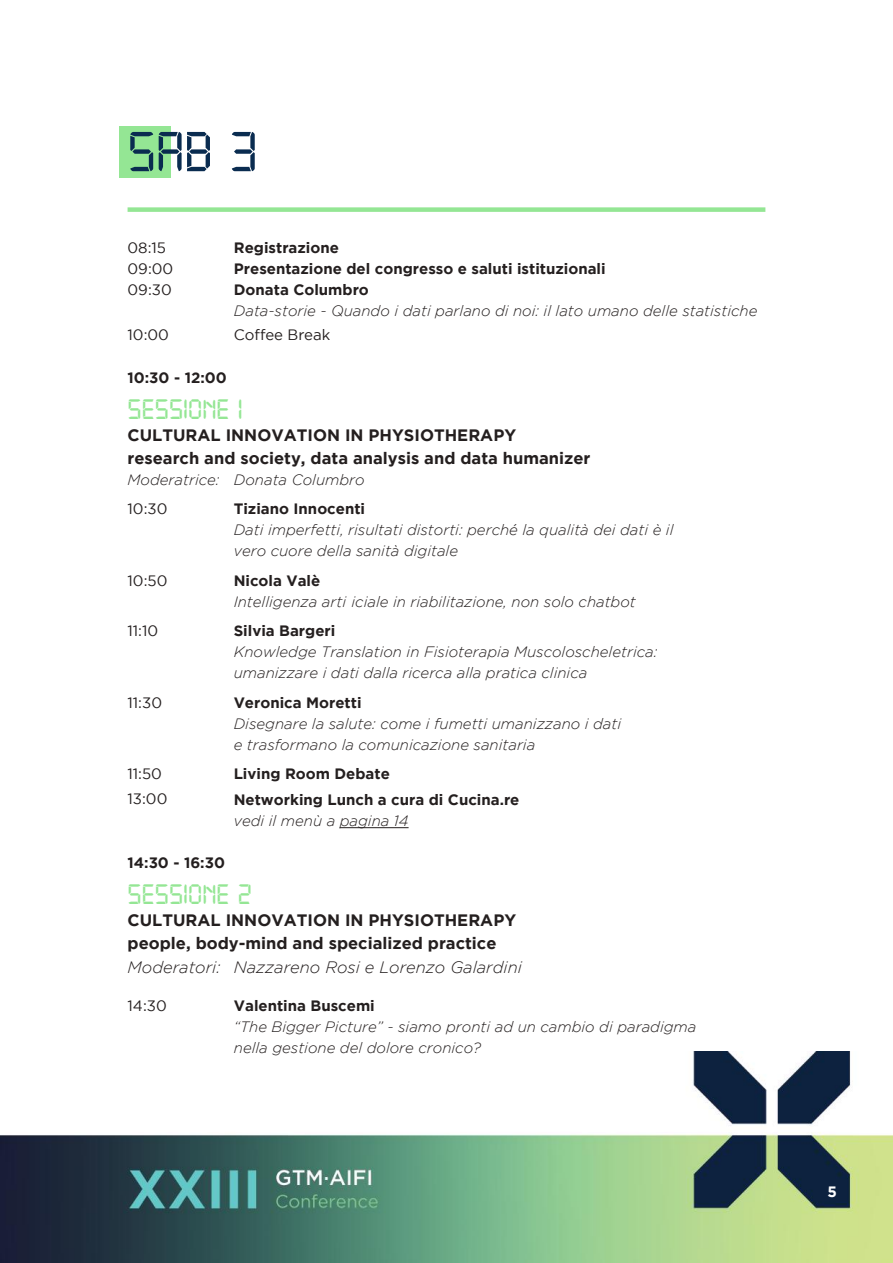
<style>
.page{position:relative;width:893px;height:1263px;background:#fff}
.page>*{position:absolute;margin:0;border:0;box-sizing:border-box;transform-origin:0 0}
.t1{font:60px "Digital 7";color:#0a2c50}
.t2{font:30px "Digital 7";color:#94e694}
.t3{font:700 16.5px/22.5px "Gotham";color:#241f1f}
.t4{font:italic 300 16.5px "Gotham";color:#241f1f}
.t5{font:italic 300 15px/21px "Gotham";color:#241f1f}
.t6{font:700 15px/25.2px "Gotham";color:#241f1f}
.t7{font:15px/25.2px "Gotham";color:#241f1f}
.t8{font:700 15px "Gotham";color:#fff}
</style>
<div class="page">
<img style="left:0;top:1052px;width:893px;height:211px">
<div style="left:119px;top:127px;width:51px;height:51px;background:#94e694"></div>
<div style="left:128px;top:207px;width:637px;height:5px;background:#94e694"></div>
<hr style="left:340px;top:827px;width:69px;height:1px;background:#241f1f">
<h1 class="t1" style="left:128px;top:125px;width:131px">SAB 3</h1>
<p class="t7" style="left:128px;top:235px;width:40px">08:15</p>
<p class="t6" style="left:234px;top:235px;width:107px">Registrazione</p>
<p class="t7" style="left:128px;top:256px;width:47px">09:00</p>
<p class="t6" style="left:234px;top:256px;width:373px">Presentazione del congresso e saluti istituzionali</p>
<p class="t7" style="left:128px;top:277px;width:46px">09:30</p>
<p class="t6" style="left:234px;top:277px;width:137px">Donata Columbro</p>
<p class="t5" style="left:234px;top:301px;width:525px">Data-storie - Quando i dati parlano di noi: il lato umano delle statistiche</p>
<p class="t7" style="left:128px;top:322px;width:43px">10:00</p>
<p class="t7" style="left:234px;top:322px;width:98px">Coffee Break</p>
<p class="t6" style="left:128px;top:364px;width:101px">10:30 - 12:00</p>
<h2 class="t2" style="left:128px;top:396px;width:117px">SESSIONE 1</h2>
<p class="t3" style="left:128px;top:424px;width:464px">CULTURAL INNOVATION IN PHYSIOTHERAPY research and society, data analysis and data humanizer</p>
<p class="t5" style="left:128px;top:469px;width:239px">Moderatrice: Donata Columbro</p>
<p class="t7" style="left:128px;top:496px;width:41px">10:30</p>
<p class="t6" style="left:234px;top:496px;width:133px">Tiziano Innocenti</p>
<p class="t5" style="left:234px;top:520px;width:441px">Dati imperfetti, risultati distorti: perché la qualità dei dati è il vero cuore della sanità digitale</p>
<p class="t6" style="left:234px;top:568px;width:88px">Nicola Valè</p>
<p class="t5" style="left:234px;top:591px;width:404px">Intelligenza arti iciale in riabilitazione, non solo chatbot</p>
<p class="t6" style="left:234px;top:618px;width:103px">Silvia Bargeri</p>
<p class="t5" style="left:234px;top:642px;width:425px">Knowledge Translation in Fisioterapia Muscoloscheletrica: umanizzare i dati dalla ricerca alla pratica clinica</p>
<p class="t6" style="left:234px;top:690px;width:129px">Veronica Moretti</p>
<p class="t5" style="left:234px;top:713px;width:389px">Disegnare la salute: come i fumetti umanizzano i dati e trasformano la comunicazione sanitaria</p>
<p class="t6" style="left:234px;top:761px;width:287px">Living Room Debate<br>Networking Lunch a cura di Cucina.re</p>
<p class="t5" style="left:234px;top:810px;width:176px">vedi il menù a pagina 14</p>
<p class="t7" style="left:128px;top:567px;width:41px">10:50</p>
<p class="t7" style="left:128px;top:618px;width:32px">11:10</p>
<p class="t7" style="left:128px;top:689px;width:36px">11:30</p>
<p class="t7" style="left:128px;top:761px;width:41px">11:50<br>13:00</p>
<p class="t6" style="left:128px;top:849px;width:99px">14:30 - 16:30</p>
<h2 class="t2" style="left:128px;top:881px;width:126px">SESSIONE 2</h2>
<p class="t3" style="left:128px;top:909px;width:390px">CULTURAL INNOVATION IN PHYSIOTHERAPY people, body-mind and specialized practice</p>
<p class="t4" style="left:128px;top:958px;width:396px">Moderatori: Nazzareno Rosi e Lorenzo Galardini</p>
<p class="t7" style="left:128px;top:992px;width:41px">14:30</p>
<p class="t6" style="left:234px;top:992px;width:142px">Valentina Buscemi</p>
<p class="t5" style="left:234px;top:1016px;width:464px">“The Bigger Picture” - siamo pronti ad un cambio di paradigma nella gestione del dolore cronico?</p>
<p class="t8" style="left:827px;top:1183px;width:11px">5</p>
</div>
